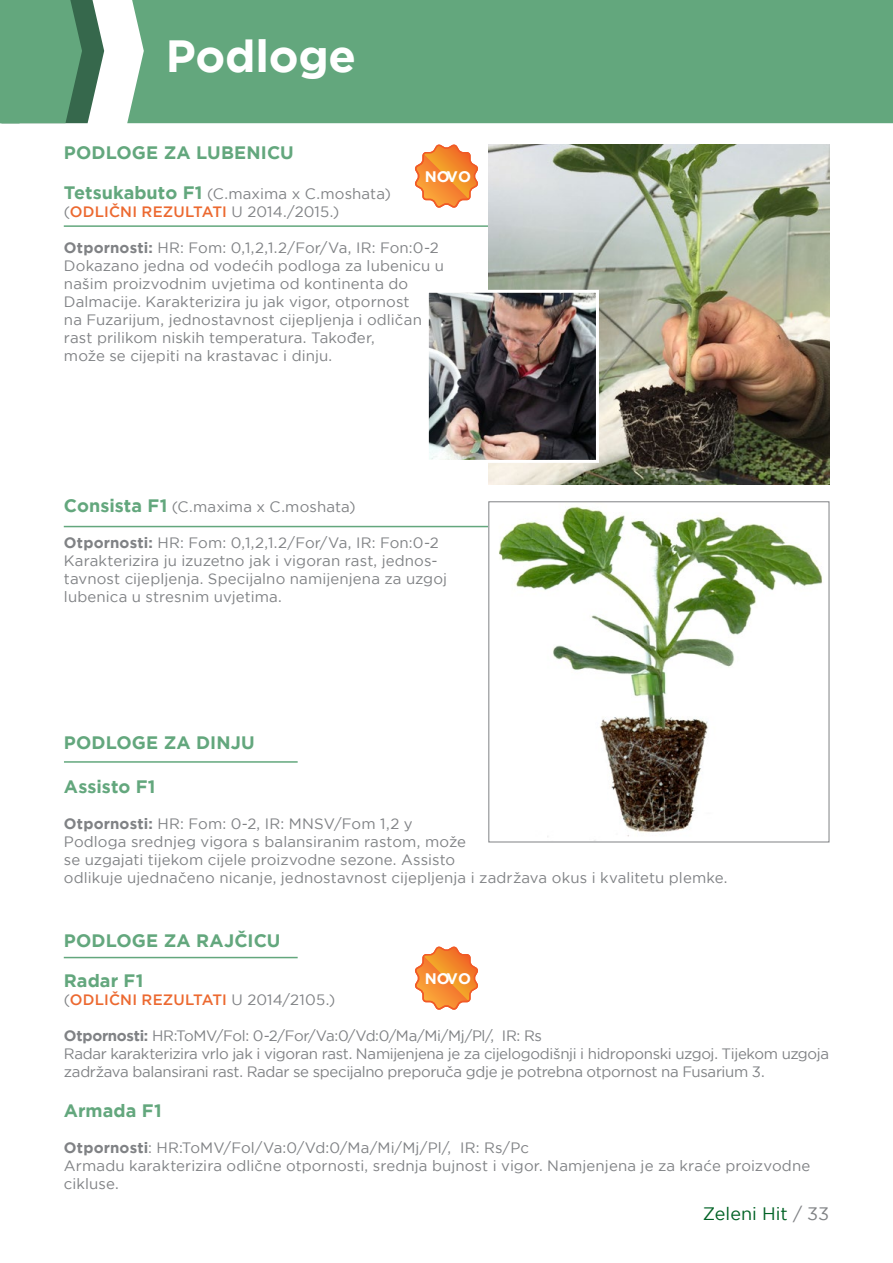
<style>
.page{position:relative;width:893px;height:1263px;background:#fff}
.page>*{position:absolute;margin:0;border:0;box-sizing:border-box;transform-origin:0 0}
.t1{font:700 45px "Gotham";letter-spacing:-.005em;color:#fff}
.t2{font:700 18px "Gotham";letter-spacing:.005em;color:#63a77d}
.t3{font:18px "Gotham";color:#006225}
.t4{font:700 15.3px "Gotham";color:#fff}
.t5{font:15px/18px "Gotham";letter-spacing:.005em;color:#808285}
.t6{font:15px/18px "Gotham";letter-spacing:-.025em;color:#808285}
.t7{font:500 15px "Gotham";letter-spacing:.01em;color:#ec6930}
.s1{font-weight:700;font-size:18px;color:#63a77d}
.s2{font-weight:500;color:#ec6930}
.s3{font-weight:700}
.s4{font-weight:400;color:#808285}
.s5{color:#808285}
</style>
<div class="page">
<div style="left:104px;top:0;width:789px;height:123px;background:#63a77d"></div>
<svg style="left:0;top:0;width:104px;height:123px;background:#649f7b"></svg>
<hr style="left:64px;top:526px;width:443px;height:1px;background:#63a77d">
<hr style="left:64px;top:225px;width:443px;height:2px;background:#63a77d">
<hr style="left:64px;top:761px;width:234px;height:2px;background:#63a77d">
<svg style="left:415px;top:144px;width:63px;height:64px"></svg>
<svg style="left:415px;top:946px;width:63px;height:64px"></svg>
<img style="left:489px;top:145px;width:340px;height:340px">
<img style="left:491px;top:506px;width:332px;height:331px">
<hr style="left:64px;top:957px;width:234px;height:1px;background:#63a77d">
<img style="left:428px;top:288px;width:172px;height:176px">
<h1 class="t1" style="left:166px;top:26px;width:192px">Podloge</h1>
<p class="t2" style="left:64px;top:141px;width:231px">PODLOGE ZA LUBENICU</p>
<p class="t5" style="left:64px;top:184px;width:329px"><span class="s1">Tetsukabuto F1</span> (C.maxima x C.moshata) (<span class="s2">ODLIČNI REZULTATI</span> U 2014./2015.)</p>
<p class="t5" style="left:64px;top:238px;width:382px"><span class="s3">Otpornosti:</span> HR: Fom: 0,1,2,1.2/For/Va, IR: Fon:0-2<br>Dokazano jedna od vodećih podloga za lubenicu u našim proizvodnim uvjetima od kontinenta do Dalmacije. Karakterizira ju jak vigor, otpornost<br>na Fuzarijum, jednostavnost cijepljenja i odličan rast prilikom niskih temperatura. Također,<br>može se cijepiti na krastavac i dinju.</p>
<p class="t4" style="left:425px;top:166px;width:48px">NOVO</p>
<p class="t5" style="left:64px;top:497px;width:293px"><span class="s1">Consista F1</span> (C.maxima x C.moshata)</p>
<p class="t5" style="left:64px;top:533px;width:385px"><span class="s3">Otpornosti:</span> HR: Fom: 0,1,2,1.2/For/Va, IR: Fon:0-2<br>Karakterizira ju izuzetno jak i vigoran rast, jednos&shy;tavnost cijepljenja. Specijalno namijenjena za uzgoj lubenica u stresnim uvjetima.</p>
<p class="t2" style="left:64px;top:731px;width:192px">PODLOGE ZA DINJU</p>
<p class="t2" style="left:64px;top:774px;width:93px">Assisto F1</p>
<p class="t5" style="left:64px;top:814px;width:665px"><span class="s3">Otpornosti:</span> HR: Fom: 0-2, IR: MNSV/Fom 1,2 y<br>Podloga srednjeg vigora s balansiranim rastom, može<br>se uzgajati tijekom cijele proizvodne sezone. Assisto<br>odlikuje ujednačeno nicanje, jednostavnost cijepljenja i zadržava okus i kvalitetu plemke.</p>
<p class="t2" style="left:64px;top:929px;width:218px">PODLOGE ZA RAJČICU</p>
<p class="t2" style="left:64px;top:969px;width:81px">Radar F1</p>
<p class="t7" style="left:64px;top:990px;width:273px"><span class="s4">(</span>ODLIČNI REZULTATI <span class="s4">U 2014/2105.)</span></p>
<p class="t6" style="left:64px;top:1026px;width:767px"><span class="s3">Otpornosti:</span> HR:ToMV/Fol: 0-2/For/Va:0/Vd:0/Ma/Mi/Mj/Pl/, IR: Rs<br>Radar karakterizira vrlo jak i vigoran rast. Namijenjena je za cijelogodišnji i hidroponski uzgoj. Tijekom uzgoja zadržava balansirani rast. Radar se specijalno preporuča gdje je potrebna otpornost na Fusarium 3.</p>
<p class="t2" style="left:64px;top:1098px;width:99px">Armada F1</p>
<p class="t5" style="left:64px;top:1138px;width:748px"><span class="s3">Otpornosti</span>: HR:ToMV/Fol/Va:0/Vd:0/Ma/Mi/Mj/Pl/, IR: Rs/Pc<br>Armadu karakterizira odlične otpornosti, srednja bujnost i vigor. Namjenjena je za kraće proizvodne cikluse.</p>
<p class="t4" style="left:425px;top:968px;width:48px">NOVO</p>
<p class="t3" style="left:703px;top:1202px;width:128px">Zeleni Hit <span class="s5">/ 33</span></p>
</div>
